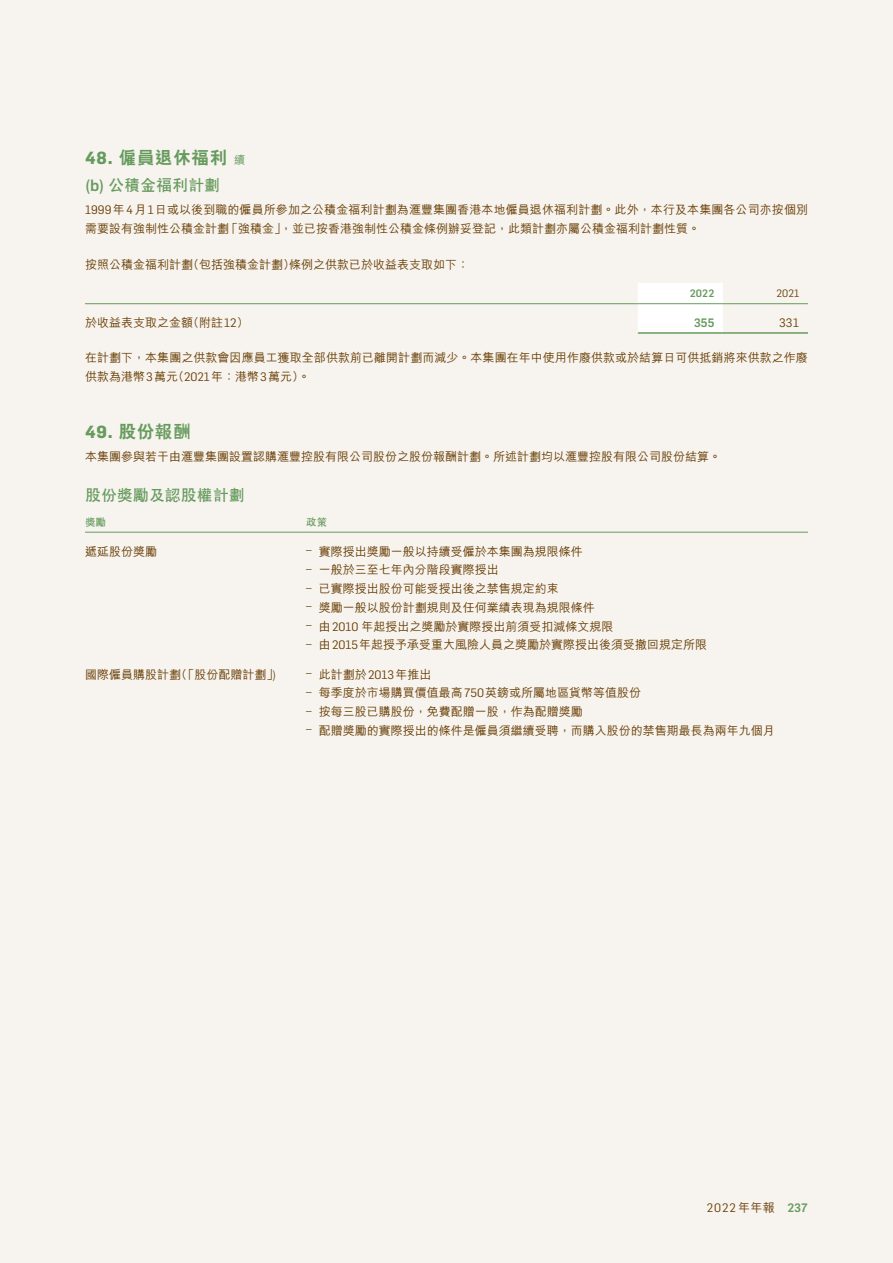
<style>
.page{position:relative;width:893px;height:1263px;background:#f7f4ef}
.page>*{position:absolute;margin:0;border:0;box-sizing:border-box;transform-origin:0 0}
.t1{font:800 17.25px "C Hei 2 HK";letter-spacing:.055em;color:#679b5e}
.t2{font:700 16.05px "C Hei 2 HK";letter-spacing:-.005em;color:#679b5e}
.t3{font:500 12px/18.8px "M Hei HK";color:#6a4007}
.t4{font:12px "Flama";letter-spacing:.08em;color:#6a4007}
.t5{font:500 12px "Flama";color:#679b5e}
.t6{font:500 10.5px "Flama";color:#679b5e}
.t7{font:10.5px "Flama";color:#6a4007}
.t8{font:700 10.5px "C Hei 2 HK";color:#679b5e}
.s1{font-family:"Flama";font-weight:700}
.s2{font-family:"M Hei HK";font-weight:500;font-size:11.25px}
.s3{font-family:"Flama";font-weight:500}
.s4{font-family:"Flama";font-weight:400}
.s5{font-family:"M Hei HK";font-weight:500}
.s6{font-weight:500;color:#679b5e}
</style>
<div class="page">
<div style="left:638px;top:283px;width:85px;height:49px;background:#fff"></div>
<hr style="left:85px;top:303px;width:553px;height:1px;background:#679b5e">
<hr style="left:638px;top:303px;width:85px;height:1px;background:#679b5e">
<hr style="left:723px;top:303px;width:85px;height:1px;background:#679b5e">
<hr style="left:638px;top:332px;width:85px;height:2px;background:#679b5e">
<hr style="left:723px;top:332px;width:85px;height:2px;background:#679b5e">
<hr style="left:85px;top:532px;width:221px;height:1px;background:#679b5e">
<hr style="left:306px;top:532px;width:502px;height:1px;background:#679b5e">
<h1 class="t1" style="left:85px;top:149px;width:162px"><span class="s1">48.</span> 僱員退休福利 <span class="s2">續</span></h1>
<h2 class="t2" style="left:85px;top:177px;width:137px"><span class="s3">(b)</span> 公積金福利計劃</h2>
<p class="t3" style="left:85px;top:199px;width:724px"><span class="s4">1999</span>年<span class="s4">4</span>月<span class="s4">1</span>日或以後到職的僱員所參加之公積金福利計劃為滙豐集團香港本地僱員退休福利計劃。此外，本行及本集團各公司亦按個別需要設有強制性公積金計劃「強積金」，並已按香港強制性公積金條例辦妥登記，此類計劃亦屬公積金福利計劃性質。</p>
<p class="t3" style="left:85px;top:254px;width:385px">按照公積金福利計劃（包括強積金計劃）條例之供款已於收益表支取如下：</p>
<p class="t6" style="left:690px;top:286px;width:26px">2022</p>
<p class="t7" style="left:777px;top:286px;width:24px">2021</p>
<p class="t3" style="left:85px;top:312px;width:165px">於收益表支取之金額（附註<span class="s4">12</span>）</p>
<p class="t5" style="left:694px;top:314px;width:22px">355</p>
<p class="t4" style="left:779px;top:314px;width:22px">331</p>
<p class="t3" style="left:85px;top:347px;width:724px">在計劃下，本集團之供款會因應員工獲取全部供款前已離開計劃而減少。本集團在年中使用作廢供款或於結算日可供抵銷將來供款之作廢供款為港幣<span class="s4">3</span>萬元（<span class="s4">2021</span>年：港幣<span class="s4">3</span>萬元）。</p>
<h1 class="t1" style="left:85px;top:423px;width:107px"><span class="s1">49.</span> 股份報酬</h1>
<p class="t3" style="left:85px;top:446px;width:637px">本集團參與若干由滙豐集團設置認購滙豐控股有限公司股份之股份報酬計劃。所述計劃均以滙豐控股有限公司股份結算。</p>
<h2 class="t2" style="left:85px;top:487px;width:161px">股份獎勵及認股權計劃</h2>
<p class="t8" style="left:85px;top:517px;width:23px">獎勵</p>
<p class="t8" style="left:306px;top:517px;width:23px">政策</p>
<p class="t3" style="left:85px;top:541px;width:73px">遞延股份獎勵</p>
<p class="t3" style="left:306px;top:541px;width:278px"><span class="s4">–</span> 實際授出獎勵一般以持續受僱於本集團為規限條件</p>
<p class="t3" style="left:306px;top:560px;width:194px"><span class="s4">–</span> 一般於三至七年內分階段實際授出</p>
<p class="t3" style="left:306px;top:578px;width:254px"><span class="s4">–</span> 已實際授出股份可能受授出後之禁售規定約束</p>
<p class="t3" style="left:306px;top:597px;width:290px"><span class="s4">–</span> 獎勵一般以股份計劃規則及任何業績表現為規限條件</p>
<p class="t3" style="left:306px;top:616px;width:309px"><span class="s4">–</span> 由<span class="s4">2010</span> 年起授出之獎勵於實際授出前須受扣減條文規限</p>
<p class="t3" style="left:306px;top:634px;width:403px"><span class="s4">–</span> 由<span class="s4">2015</span>年起授予承受重大風險人員之獎勵於實際授出後須受撤回規定所限</p>
<p class="t3" style="left:85px;top:664px;width:195px">國際僱員購股計劃（「股份配贈計劃」<span class="s4">)</span></p>
<p class="t3" style="left:306px;top:664px;width:127px"><span class="s4">–</span> 此計劃於<span class="s4">2013</span>年推出</p>
<p class="t3" style="left:306px;top:682px;width:337px"><span class="s4">–</span> 每季度於市場購買價值最高<span class="s4">750</span>英鎊或所屬地區貨幣等值股份</p>
<p class="t3" style="left:306px;top:701px;width:278px"><span class="s4">–</span> 按每三股已購股份，免費配贈一股，作為配贈獎勵</p>
<p class="t3" style="left:306px;top:720px;width:470px"><span class="s4">–</span> 配贈獎勵的實際授出的條件是僱員須繼續受聘，而購入股份的禁售期最長為兩年九個月</p>
<p class="t4" style="left:707px;top:1199px;width:103px">2022<span class="s5">年年報</span> <span class="s6">237</span></p>
</div>
